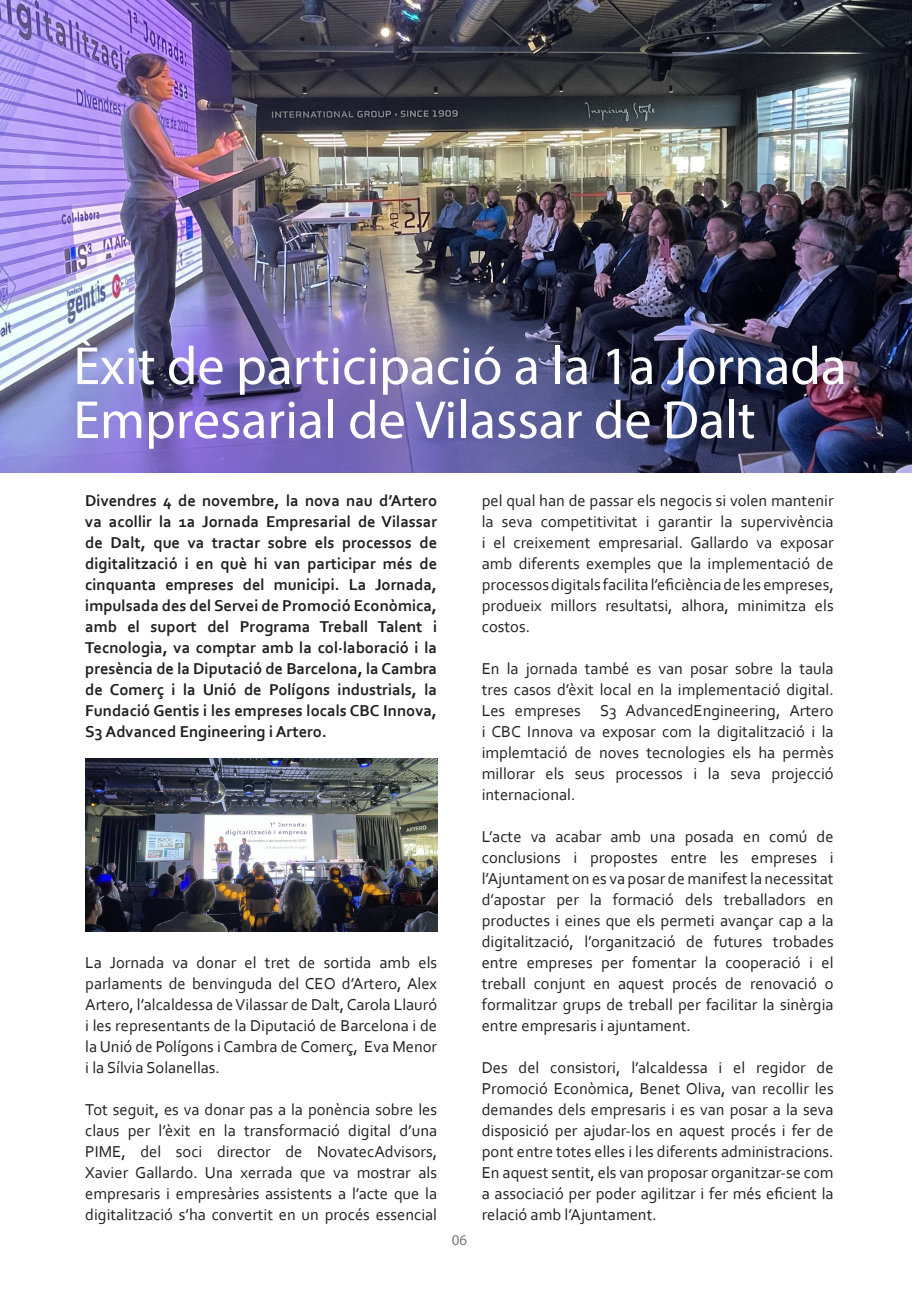
<style>
.page{position:relative;width:919px;height:1289px;background:#fff}
.page>*{position:absolute;margin:0;border:0;box-sizing:border-box;transform-origin:0 0}
.t1{font:54px/54px "Myriad Pro";color:#fff}
.t2{font:16.5px/21px "Corbel";color:#231f20;text-align:justify}
.t3{font:700 16.5px/21px "Corbel";color:#231f20;text-align:justify}
.t4{font:15px "Myriad Pro";color:#787a7d}
</style>
<div class="page">
<img style="left:0;top:0;width:911px;height:472px">
<img style="left:85px;top:759px;width:352px;height:172px">
<p class="t1" style="left:73px;top:338px;width:775px">Èxit de participació a la 1a Jornada<br>Empresarial de Vilassar de Dalt</p>
<p class="t3" style="left:85px;top:489px;width:353px">Divendres 4 de novembre, la nova nau d’Artero va acollir la 1a Jornada Empresarial de Vilassar de Dalt, que va tractar sobre els processos de digitalització i en què hi van participar més de cinquanta empreses del municipi. La Jornada, impulsada des del Servei de Promoció Econòmica, amb el suport del Programa Treball Talent i Tecnologia, va comptar amb la col·laboració i la presència de la Diputació de Barcelona, la Cambra de Comerç i la Unió de Polígons industrials, la Fundació Gentis i les empreses locals CBC Innova, S3 Advanced Engineering i Artero.</p>
<p class="t2" style="left:85px;top:951px;width:353px">La Jornada va donar el tret de sortida amb els parlaments de benvinguda del CEO d’Artero, Alex Artero, l’alcaldessa de Vilassar de Dalt, Carola Llauró i les representants de la Diputació de Barcelona i de la Unió de Polígons i Cambra de Comerç, Eva Menor i la Sílvia Solanellas.</p>
<p class="t2" style="left:85px;top:1098px;width:353px">Tot seguit, es va donar pas a la ponència sobre les claus per l’èxit en la transformació digital d’una PIME, del soci director de NovatecAdvisors, Xavier Gallardo. Una xerrada que va mostrar als empresaris i empresàries assistents a l’acte que la digitalització s’ha convertit en un procés essencial</p>
<p class="t4" style="left:452px;top:1230px;width:17px">06</p>
<p class="t2" style="left:481px;top:489px;width:353px">pel qual han de passar els negocis si volen mantenir la seva competitivitat i garantir la supervivència i el creixement empresarial. Gallardo va exposar amb diferents exemples que la implementació de processos digitals facilita l’eficiència de les empreses, produeix millors resultatsi, alhora, minimitza els costos.</p>
<p class="t2" style="left:481px;top:657px;width:353px">En la jornada també es van posar sobre la taula tres casos d’èxit local en la implementació digital.<br>Les empreses S3 AdvancedEngineering, Artero i CBC Innova va exposar com la digitalització i la implemtació de noves tecnologies els ha permès millorar els seus processos i la seva projecció internacional.</p>
<p class="t2" style="left:481px;top:825px;width:353px">L’acte va acabar amb una posada en comú de conclusions i propostes entre les empreses i l’Ajuntament on es va posar de manifest la necessitat d’apostar per la formació dels treballadors en productes i eines que els permeti avançar cap a la digitalització, l’organització de futures trobades entre empreses per fomentar la cooperació i el treball conjunt en aquest procés de renovació o formalitzar grups de treball per facilitar la sinèrgia entre empresaris i ajuntament.</p>
<p class="t2" style="left:481px;top:1056px;width:353px">Des del consistori, l’alcaldessa i el regidor de Promoció Econòmica, Benet Oliva, van recollir les demandes dels empresaris i es van posar a la seva disposició per ajudar-los en aquest procés i fer de pont entre totes elles i les diferents administracions.<br>En aquest sentit, els van proposar organitzar-se com a associació per poder agilitzar i fer més eficient la relació amb l’Ajuntament.</p>
</div>
